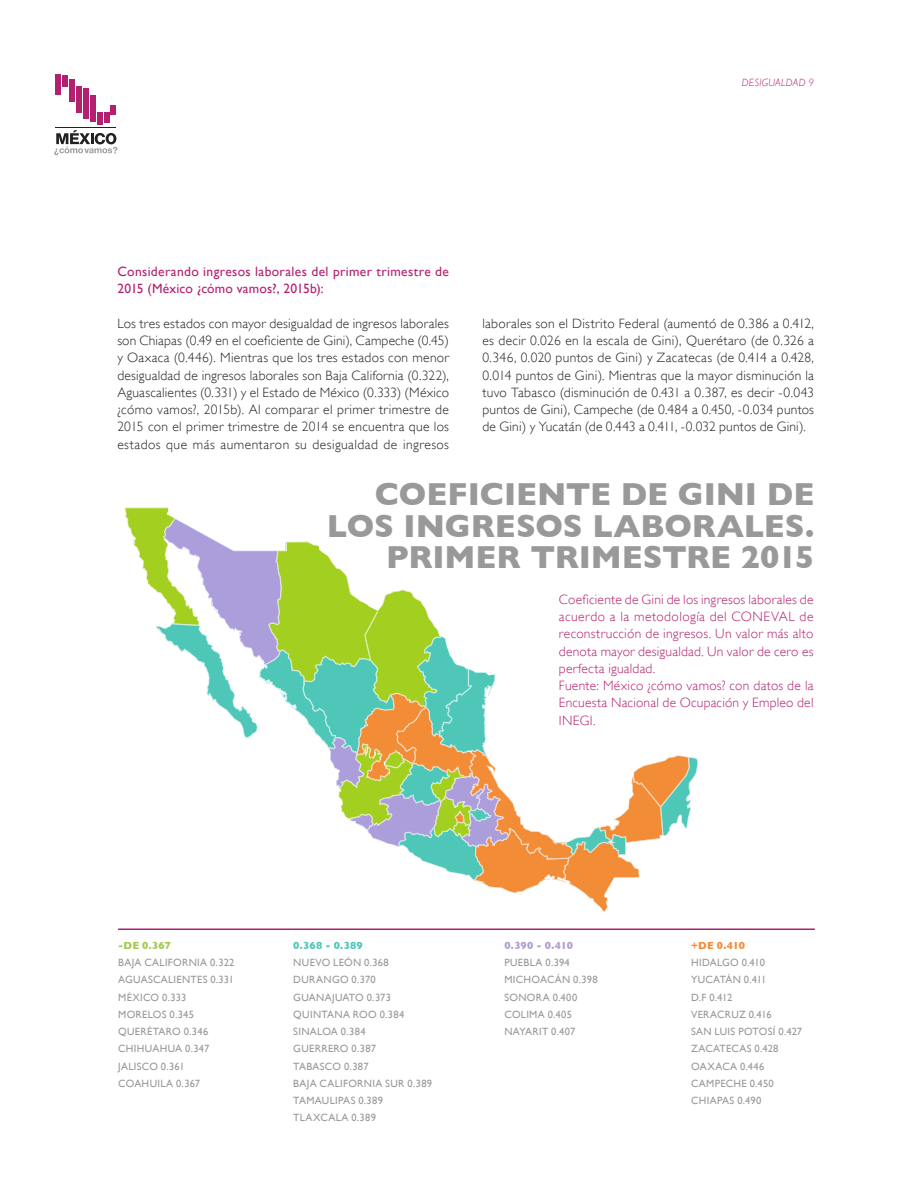
<style>
.page{position:relative;width:918px;height:1188px;background:#fff}
.page>*{position:absolute;margin:0;border:0;box-sizing:border-box;transform-origin:0 0}
.tít_graf{font:700 32.4px/31.5px "Gill Sans";letter-spacing:-.005em;color:#99999a;text-align:right}
.texto{font:300 13.5px/17.2px "Gill Sans";letter-spacing:.025em;color:#231f20;text-align:justify}
.texto-2{font:300 13.5px/17.2px "Gill Sans";letter-spacing:.015em;color:#b2206f;text-align:justify}
.texto-3{font:13.5px/17.2px "Gill Sans";letter-spacing:.025em;color:#b2206f}
.pie{font:10.5px "Gill Sans";letter-spacing:.03em;color:#99999a}
.título{font:italic 300 10.5px "Gill Sans";letter-spacing:.02em;color:#b2206f}
.pie-2{font:10.5px "Gill Sans";letter-spacing:.01em;color:#99999a}
.pie-3{font:10.5px "Gill Sans";color:#99999a}
.pie-4{font:700 10.5px "Gill Sans";letter-spacing:.02em;color:#4ec7b8}
.pie-5{font:700 10.5px "Gill Sans";letter-spacing:-.01em;color:#af9fcd}
.pie-6{font:700 10.5px "Gill Sans";color:#a3c94e}
.pie-7{font:700 10.5px "Gill Sans";color:#f48d37}
</style>
<div class="page">
<svg style="left:54px;top:130px;width:63px;height:25px"></svg>
<div style="left:55px;top:74px;width:6px;height:21px;background:#b2206f"></div>
<div style="left:62px;top:75px;width:6px;height:12px;background:#b2206f"></div>
<div style="left:69px;top:79px;width:6px;height:23px;background:#b2206f"></div>
<div style="left:76px;top:86px;width:6px;height:27px;background:#b2206f"></div>
<div style="left:83px;top:88px;width:5px;height:30px;background:#b2206f"></div>
<div style="left:90px;top:95px;width:5px;height:27px;background:#b2206f"></div>
<div style="left:97px;top:112px;width:5px;height:12px;background:#b2206f"></div>
<div style="left:104px;top:112px;width:5px;height:10px;background:#b2206f"></div>
<div style="left:111px;top:105px;width:5px;height:9px;background:#b2206f"></div>
<hr style="left:55px;top:127px;width:61px;height:1px;background:#232021">
<hr style="left:118px;top:928px;width:697px;height:2px;background:#b2206f">
<svg style="left:125px;top:508px;width:573px;height:404px"></svg>
<p class="título" style="left:742px;top:77px;width:74px">DESIGUALDAD 9</p>
<p class="texto-3" style="left:117px;top:263px;width:333px">Considerando ingresos laborales del primer trimestre de<br>2015 (México ¿cómo vamos?, 2015b):</p>
<p class="texto" style="left:117px;top:315px;width:333px">Los tres estados con mayor desigualdad de ingresos laborales son Chiapas (0.49 en el coeficiente de Gini), Campeche (0.45) y Oaxaca (0.446). Mientras que los tres estados con menor desigualdad de ingresos laborales son Baja California (0.322), Aguascalientes (0.331) y el Estado de México (0.333) (México ¿cómo vamos?, 2015b). Al comparar el primer trimestre de 2015 con el primer trimestre de 2014 se encuentra que los estados que más aumentaron su desigualdad de ingresos</p>
<p class="texto" style="left:482px;top:315px;width:333px">laborales son el Distrito Federal (aumentó de 0.386 a 0.412, es decir 0.026 en la escala de Gini), Querétaro (de 0.326 a 0.346, 0.020 puntos de Gini) y Zacatecas (de 0.414 a 0.428, 0.014 puntos de Gini). Mientras que la mayor disminución la tuvo Tabasco (disminución de 0.431 a 0.387, es decir -0.043 puntos de Gini), Campeche (de 0.484 a 0.450, -0.034 puntos de Gini) y Yucatán (de 0.443 a 0.411, -0.032 puntos de Gini).</p>
<p class="tít_graf" style="left:327px;top:478px;width:489px">COEFICIENTE DE GINI DE<br>LOS INGRESOS LABORALES.<br>PRIMER TRIMESTRE 2015</p>
<p class="texto-2" style="left:559px;top:591px;width:256px">Coeficiente de Gini de los ingresos laborales de acuerdo a la metodología del CONEVAL de reconstrucción de ingresos. Un valor más alto denota mayor desigualdad. Un valor de cero es perfecta igualdad.</p>
<p class="texto-2" style="left:559px;top:677px;width:256px">Fuente: México ¿cómo vamos? con datos de la Encuesta Nacional de Ocupación y Empleo del INEGI.</p>
<p class="pie-6" style="left:118px;top:939px;width:54px">-DE 0.367</p>
<p class="pie" style="left:118px;top:956px;width:118px">BAJA CALIFORNIA 0.322</p>
<p class="pie" style="left:118px;top:974px;width:117px">AGUASCALIENTES 0.331</p>
<p class="pie" style="left:118px;top:991px;width:70px">MÉXICO 0.333</p>
<p class="pie" style="left:118px;top:1008px;width:77px">MORELOS 0.345</p>
<p class="pie" style="left:118px;top:1025px;width:92px">QUERÉTARO 0.346</p>
<p class="pie" style="left:118px;top:1043px;width:93px">CHIHUAHUA 0.347</p>
<p class="pie" style="left:118px;top:1060px;width:68px">JALISCO 0.361</p>
<p class="pie" style="left:118px;top:1077px;width:83px">COAHUILA 0.367</p>
<p class="pie-4" style="left:293px;top:939px;width:71px">0.368 - 0.389</p>
<p class="pie" style="left:293px;top:956px;width:97px">NUEVO LEÓN 0.368</p>
<p class="pie" style="left:293px;top:974px;width:84px">DURANGO 0.370</p>
<p class="pie" style="left:293px;top:991px;width:99px">GUANAJUATO 0.373</p>
<p class="pie" style="left:293px;top:1008px;width:113px">QUINTANA ROO 0.384</p>
<p class="pie" style="left:293px;top:1025px;width:74px">SINALOA 0.384</p>
<p class="pie" style="left:293px;top:1043px;width:84px">GUERRERO 0.387</p>
<p class="pie" style="left:293px;top:1060px;width:77px">TABASCO 0.387</p>
<p class="pie" style="left:293px;top:1077px;width:140px">BAJA CALIFORNIA SUR 0.389</p>
<p class="pie" style="left:293px;top:1094px;width:91px">TAMAULIPAS 0.389</p>
<p class="pie" style="left:293px;top:1112px;width:84px">TLAXCALA 0.389</p>
<p class="pie-5" style="left:504px;top:939px;width:70px">0.390 - 0.410</p>
<p class="pie" style="left:504px;top:956px;width:67px">PUEBLA 0.394</p>
<p class="pie" style="left:504px;top:974px;width:95px">MICHOACÁN 0.398</p>
<p class="pie" style="left:504px;top:991px;width:74px">SONORA 0.400</p>
<p class="pie" style="left:504px;top:1008px;width:69px">COLIMA 0.405</p>
<p class="pie" style="left:504px;top:1025px;width:72px">NAYARIT 0.407</p>
<p class="pie-7" style="left:691px;top:939px;width:55px">+DE 0.410</p>
<p class="pie-2" style="left:691px;top:956px;width:75px">HIDALGO 0.410</p>
<p class="pie-3" style="left:691px;top:974px;width:77px">YUCATÁN 0.411</p>
<p class="pie" style="left:691px;top:991px;width:43px">D.F 0.412</p>
<p class="pie" style="left:691px;top:1008px;width:82px">VERACRUZ 0.416</p>
<p class="pie" style="left:691px;top:1025px;width:113px">SAN LUIS POTOSÍ 0.427</p>
<p class="pie" style="left:691px;top:1043px;width:89px">ZACATECAS 0.428</p>
<p class="pie" style="left:691px;top:1060px;width:75px">OAXACA 0.446</p>
<p class="pie" style="left:691px;top:1077px;width:84px">CAMPECHE 0.450</p>
<p class="pie" style="left:691px;top:1094px;width:72px">CHIAPAS 0.490</p>
</div>
